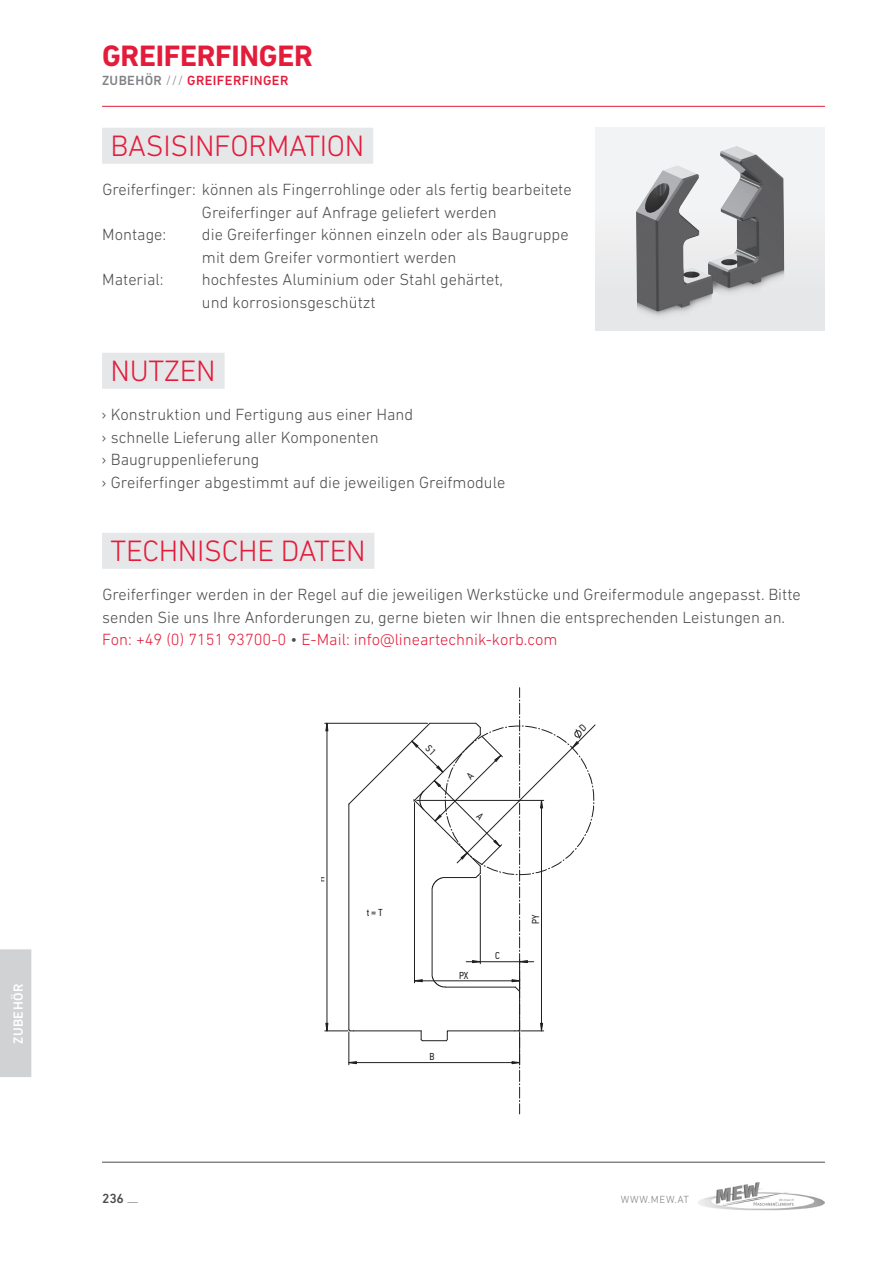
<style>
.page{position:relative;width:893px;height:1263px;background:#fff}
.page>*{position:absolute;margin:0;border:0;box-sizing:border-box;transform-origin:0 0}
.Headlines_grau-rot{font:300 30px "DIN Next LT Pro";letter-spacing:-.01em;color:#e41c3b}
.Index-Produkt_Zubehö{font:700 30px "DIN Next LT Pro";letter-spacing:-.01em;color:#e41c3b}
.Text_11_15{font:300 16.5px/22.5px "DIN Next LT Pro";color:#4b4c4d}
.Text_11_15-2{font:300 16.5px "DIN Next LT Pro";color:#e41c3b}
.t1{font:500 13.5px "DIN Next LT Pro";letter-spacing:.03em;color:#e41c3b}
.t2{font:500 13.5px "DIN Next LT Pro";letter-spacing:.03em;color:#fff}
.t3{font:500 13.5px "DIN Next LT Pro";color:#4b4c4d}
.t4{font:300 10.5px "DIN Next LT Pro";letter-spacing:.07em;color:#808285}
.t5{font:10.05px "PF Din Text Cond Pro";color:#231f20}
.s1{color:#808285}
.s2{font-weight:300;color:#808285}
.s3{color:#4b4c4d}
</style>
<div class="page">
<hr style="left:102px;top:106px;width:723px;height:1px;background:#e41c3b">
<hr style="left:102px;top:1162px;width:723px;height:1px;background:#4b4c4d">
<img style="left:698px;top:1182px;width:127px;height:28px">
<div style="left:0;top:949px;width:31px;height:128px;background:#d1d2d4"></div>
<div style="left:102px;top:128px;width:271px;height:36px;background:#e6e7e9"></div>
<div style="left:102px;top:353px;width:123px;height:36px;background:#e6e7e9"></div>
<div style="left:102px;top:533px;width:272px;height:36px;background:#e6e7e9"></div>
<div style="left:595px;top:128px;width:230px;height:202px;background:#f2f3f4"></div>
<img style="left:612px;top:146px;width:200px;height:184px">
<svg style="left:325px;top:688px;width:271px;height:426px"></svg>
<p class="Index-Produkt_Zubehö" style="left:102px;top:38px;width:212px">GREIFERFINGER</p>
<p class="t1" style="left:102px;top:73px;width:188px"><span class="s1">ZUBEHÖR</span> <span class="s2">///</span> GREIFERFINGER</p>
<p class="Headlines_grau-rot" style="left:111px;top:129px;width:255px">BASISINFORMATION</p>
<p class="Text_11_15" style="left:102px;top:178px;width:471px">Greiferfinger: können als Fingerrohlinge oder als fertig bearbeitete</p>
<p class="Text_11_15" style="left:202px;top:201px;width:296px">Greiferfinger auf Anfrage geliefert werden</p>
<p class="Text_11_15" style="left:102px;top:223px;width:66px">Montage:</p>
<p class="Text_11_15" style="left:202px;top:223px;width:368px">die Greiferfinger können einzeln oder als Baugruppe mit dem Greifer vormontiert werden</p>
<p class="Text_11_15" style="left:102px;top:268px;width:63px">Material:</p>
<p class="Text_11_15" style="left:202px;top:268px;width:303px">hochfestes Aluminium oder Stahl gehärtet, und korrosionsgeschützt</p>
<p class="Headlines_grau-rot" style="left:111px;top:354px;width:107px">NUTZEN</p>
<p class="Text_11_15" style="left:101px;top:403px;width:313px">› Konstruktion und Fertigung aus einer Hand</p>
<p class="Text_11_15" style="left:101px;top:426px;width:279px">› schnelle Lieferung aller Komponenten</p>
<p class="Text_11_15" style="left:101px;top:448px;width:160px">› Baugruppenlieferung</p>
<p class="Text_11_15" style="left:101px;top:471px;width:405px">› Greiferfinger abgestimmt auf die jeweiligen Greifmodule</p>
<p class="Headlines_grau-rot" style="left:111px;top:534px;width:256px">TECHNISCHE DATEN</p>
<p class="Text_11_15" style="left:102px;top:583px;width:700px">Greiferfinger werden in der Regel auf die jeweiligen Werkstücke und Greifermodule angepasst. Bitte senden Sie uns Ihre Anforderungen zu, gerne bieten wir Ihnen die entsprechenden Leistungen an.</p>
<p class="Text_11_15-2" style="left:102px;top:630px;width:457px">Fon: +49 (0) 7151 93700-0 <span class="s3">•</span> E-Mail: info@lineartechnik-korb.com</p>
<p class="t2" style="left:10px;top:1044px;width:61px;rotate:-90deg">ZUBEHÖR</p>
<p class="t5" style="left:315px;top:882px;width:7px;rotate:-90deg">H</p>
<p class="t5" style="left:367px;top:906px;width:17px">t =T</p>
<p class="t5" style="left:459px;top:969px;width:11px">PX</p>
<p class="t5" style="left:495px;top:950px;width:6px">C</p>
<p class="t5" style="left:430px;top:1051px;width:7px">B</p>
<p class="t5" style="left:530px;top:924px;width:11px;rotate:-90deg">PY</p>
<p class="t3" style="left:102px;top:1191px;width:38px">236 <span class="s2">—</span></p>
<p class="t4" style="left:621px;top:1194px;width:70px">WWW.MEW.AT</p>
</div>
